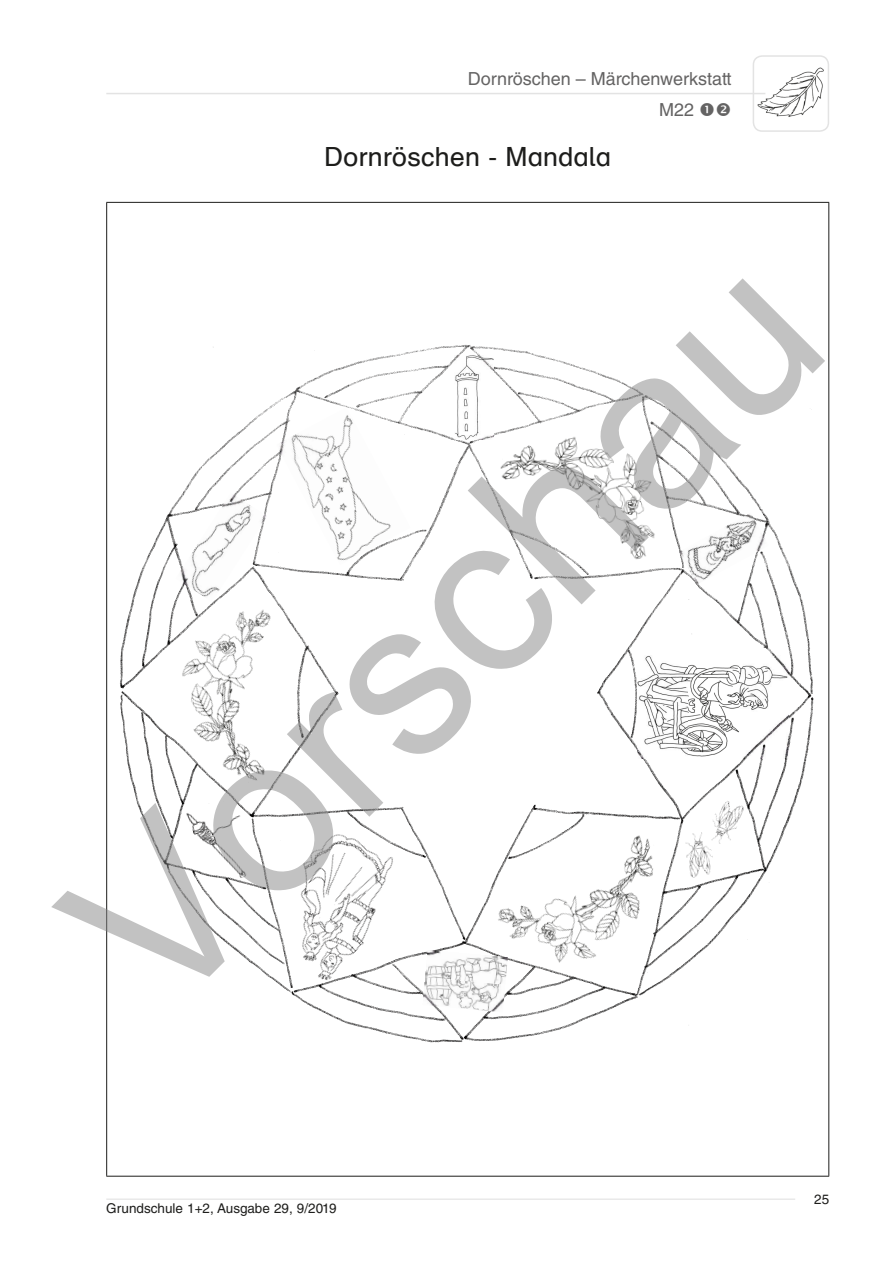
<style>
.page{position:relative;width:893px;height:1263px;background:#fff}
.page>*{position:absolute;margin:0;border:0;box-sizing:border-box;transform-origin:0 0}
.t1{font:225px "Arial";color:rgb(133 133 133/.5)}
.t2{font:27px "DR HH";color:#1d1d1b}
.t3{font:18px "Helvetica LT Std";color:#646363}
.t4{font:13.5px "Helvetica LT Std";color:#1d1d1b}
</style>
<div class="page">
<img style="left:753px;top:58px;width:76px;height:71px">
<div style="left:753px;top:55px;width:76px;height:77px;border:2px solid #e3e3e3;border-radius:9px"></div>
<hr style="left:106px;top:93px;width:659px;height:1px;background:#e3e3e3">
<hr style="left:106px;top:1198px;width:689px;height:2px;background:#e9e9e9">
<hr style="left:106px;top:202px;width:723px;height:1px;background:#1d1d1b">
<hr style="left:106px;top:203px;width:1px;height:973px;background:#1d1d1b">
<hr style="left:828px;top:203px;width:1px;height:973px;background:#1d1d1b">
<hr style="left:106px;top:1176px;width:723px;height:1px;background:#1d1d1b">
<img style="left:120px;top:345px;width:694px;height:698px">
<img style="left:715px;top:513px;width:54px;height:52px">
<img style="left:679px;top:532px;width:54px;height:52px">
<img style="left:149px;top:596px;width:196px;height:202px">
<img style="left:489px;top:791px;width:185px;height:195px">
<img style="left:494px;top:426px;width:165px;height:146px">
<img style="left:176px;top:536px;width:64px;height:66px">
<img style="left:203px;top:493px;width:64px;height:66px">
<img style="left:455px;top:355px;width:38px;height:84px">
<img style="left:276px;top:426px;width:35px;height:59px">
<img style="left:311px;top:407px;width:57px;height:59px">
<img style="left:297px;top:466px;width:36px;height:59px">
<img style="left:333px;top:447px;width:56px;height:59px">
<img style="left:319px;top:506px;width:56px;height:59px">
<img style="left:354px;top:487px;width:56px;height:59px">
<img style="left:637px;top:655px;width:152px;height:103px">
<img style="left:249px;top:809px;width:177px;height:176px">
<img style="left:703px;top:795px;width:43px;height:52px">
<img style="left:682px;top:830px;width:35px;height:49px">
<img style="left:185px;top:794px;width:74px;height:94px">
<img style="left:463px;top:985px;width:42px;height:27px">
<img style="left:422px;top:977px;width:43px;height:31px">
<img style="left:465px;top:953px;width:43px;height:32px">
<img style="left:425px;top:950px;width:43px;height:31px">
<div style="left:394px;top:651px;width:67px;height:116px;background:#fff;border-radius:17px"></div>
<h3 class="t3" style="left:468px;top:68px;width:265px">Dornröschen – Märchenwerkstatt</h3>
<h2 class="t2" style="left:324px;top:141px;width:289px">Dornröschen - Mandala</h2>
<h3 class="t3" style="left:659px;top:99px;width:37px">M22</h3>
<h1 class="t1" style="left:-1px;top:856px;width:952px;rotate:-45deg">Vorschau</h1>
<p class="t4" style="left:106px;top:1200px;width:232px">Grundschule 1+2, Ausgabe 29, 9/2019</p>
<p class="t4" style="left:814px;top:1191px;width:17px">25</p>
</div>
